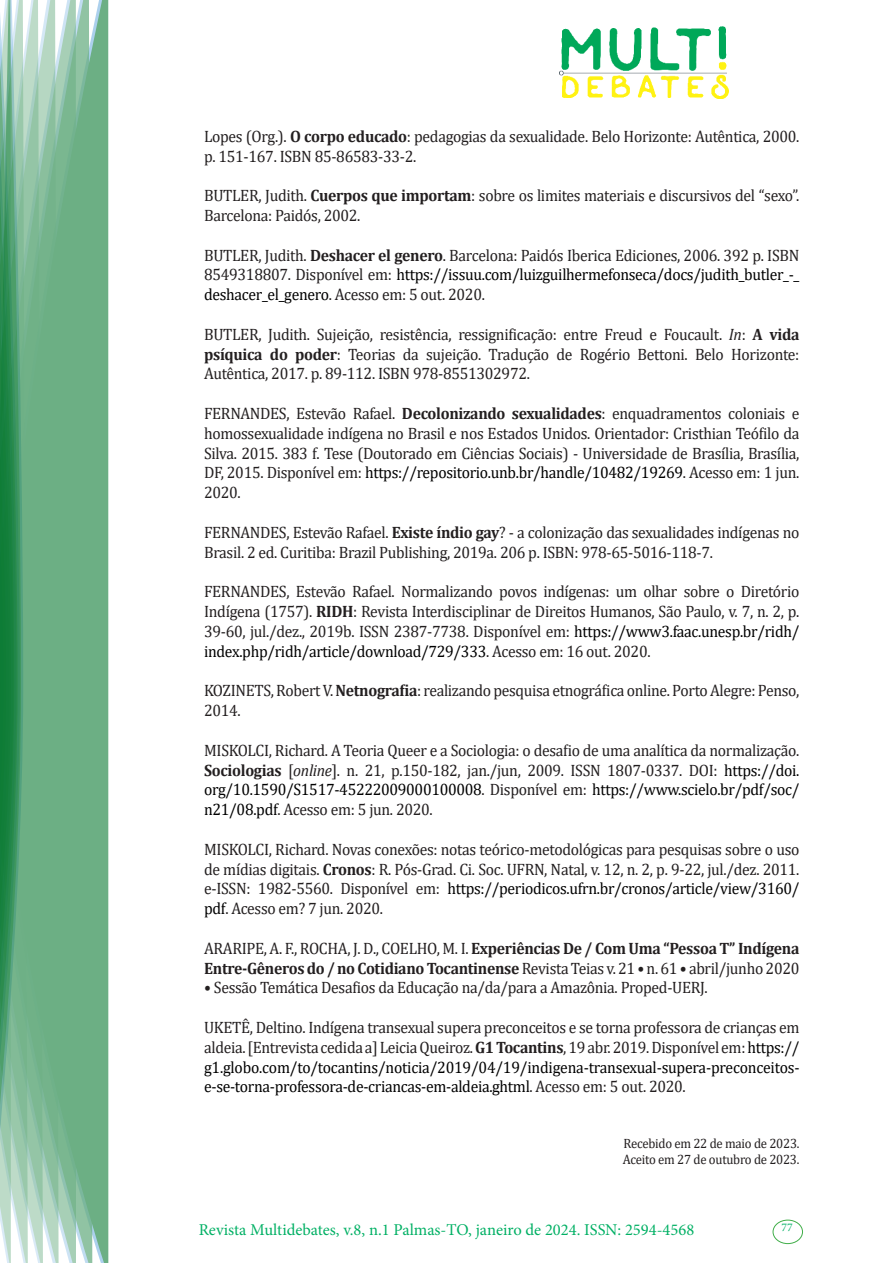
<style>
.page{position:relative;width:893px;height:1263px;background:#fff}
.page>*{position:absolute;margin:0;border:0;box-sizing:border-box;transform-origin:0 0}
.texto{font:16.5px/19.8px "Cambria";letter-spacing:-.02em;color:#231f20;text-align:justify;scale:.95 1}
.texto-2{font:700 16.5px/19.8px "Cambria";letter-spacing:-.02em;color:#231f20;scale:.95 1}
.t1{font:16.5px "Minion Pro";color:#00b064}
.texto-3{font:13.5px "Cambria";letter-spacing:-.02em;color:#231f20;scale:.95 1}
.t2{font:11.7px "Minion Pro";color:#00b064}
.s1{font-weight:700}
.s2{color:#000}
.s3{font-style:italic}
.s4{font-weight:400}
</style>
<div class="page">
<img style="left:559px;top:26px;width:169px;height:72px">
<div style="left:95px;top:0;width:14px;height:1263px;background:#6caf84"></div>
<svg style="left:79px;top:0;width:16px;height:1263px;background:#71b289"></svg>
<svg style="left:62px;top:0;width:17px;height:1263px;background:#75b48c"></svg>
<svg style="left:45px;top:0;width:17px;height:1263px;background:#7cb792"></svg>
<svg style="left:30px;top:0;width:15px;height:1263px;background:#80ba96"></svg>
<svg style="left:0;top:0;width:30px;height:1263px;background:#61a97f"></svg>
<div style="left:772px;top:1219px;width:31px;height:25px;border:1px solid #40ae49;border-radius:50%"></div>
<p class="texto" style="left:204px;top:126px;width:628px">Lopes (Org.). <span class="s1">O corpo educado</span>: pedagogias da sexualidade. Belo Horizonte: Autêntica, 2000. p. 151-167. ISBN 85-86583-33-2.</p>
<p class="texto" style="left:204px;top:186px;width:628px">BUTLER, Judith. <span class="s1">Cuerpos que importam</span>: sobre os limites materiais e discursivos del “sexo”.<br>Barcelona: Paidós, 2002.</p>
<p class="texto" style="left:204px;top:245px;width:628px">BUTLER, Judith. <span class="s1">Deshacer el genero</span>. Barcelona: Paidós Iberica Ediciones, 2006. 392 p. ISBN 8549318807. Disponível em: <span class="s2">https://issuu.com/luizguilhermefonseca/docs/judith_butler_-_ deshacer_el_genero</span>. Acesso em: 5 out. 2020.</p>
<p class="texto" style="left:204px;top:324px;width:628px">BUTLER, Judith. Sujeição, resistência, ressignificação: entre Freud e Foucault. <span class="s3">In</span>: <span class="s1">A vida psíquica do poder</span>: Teorias da sujeição. Tradução de Rogério Bettoni. Belo Horizonte:<br>Autêntica, 2017. p. 89-112. ISBN 978-8551302972.</p>
<p class="texto" style="left:204px;top:403px;width:628px">FERNANDES, Estevão Rafael. <span class="s1">Decolonizando sexualidades</span>: enquadramentos coloniais e homossexualidade indígena no Brasil e nos Estados Unidos. Orientador: Cristhian Teófilo da Silva. 2015. 383 f. Tese (Doutorado em Ciências Sociais) - Universidade de Brasília, Brasília, DF, 2015. Disponível em: <span class="s2">https://repositorio.unb.br/handle/10482/19269</span>. Acesso em: 1 jun.<br>2020.</p>
<p class="texto" style="left:204px;top:522px;width:628px">FERNANDES, Estevão Rafael. <span class="s1">Existe índio gay</span>? - a colonização das sexualidades indígenas no<br>Brasil. 2 ed. Curitiba: Brazil Publishing, 2019a. 206 p. ISBN: 978-65-5016-118-7.</p>
<p class="texto" style="left:204px;top:582px;width:628px">FERNANDES, Estevão Rafael. Normalizando povos indígenas: um olhar sobre o Diretório Indígena (1757). <span class="s1">RIDH</span>: Revista Interdisciplinar de Direitos Humanos, São Paulo, v. 7, n. 2, p.<br>39-60, jul./dez., 2019b. ISSN 2387-7738. Disponível em: <span class="s2">https://www3.faac.unesp.br/ridh/ index.php/ridh/article/download/729/333</span>. Acesso em: 16 out. 2020.</p>
<p class="texto" style="left:204px;top:681px;width:628px">KOZINETS, Robert V. <span class="s1">Netnografia</span>: realizando pesquisa etnográfica online. Porto Alegre: Penso,<br>2014.</p>
<p class="texto" style="left:204px;top:740px;width:628px">MISKOLCI, Richard. A Teoria Queer e a Sociologia: o desafio de uma analítica da normalização.<br><span class="s1">Sociologias</span> [<span class="s3">online</span>]. n. 21, p.150-182, jan./jun, 2009. ISSN 1807-0337. DOI: <span class="s2">https://doi. org/10.1590/S1517-45222009000100008</span>. Disponível em: <span class="s2">https://www.scielo.br/pdf/soc/ n21/08.pdf</span>. Acesso em: 5 jun. 2020.</p>
<p class="texto" style="left:204px;top:839px;width:628px">MISKOLCI, Richard. Novas conexões: notas teórico-metodológicas para pesquisas sobre o uso de mídias digitais. <span class="s1">Cronos</span>: R. Pós-Grad. Ci. Soc. UFRN, Natal, v. 12, n. 2, p. 9-22, jul./dez. 2011. e-ISSN: 1982-5560. Disponível em: <span class="s2">https://periodicos.ufrn.br/cronos/article/view/3160/ pdf</span>. Acesso em? 7 jun. 2020.</p>
<p class="texto-2" style="left:204px;top:938px;width:628px"><span class="s4">ARARIPE, A. F., ROCHA, J. D., COELHO, M. I.</span> Experiências De / Com Uma “Pessoa T” Indígena<br>Entre-Gêneros do / no Cotidiano Tocantinense <span class="s4">Revista Teias v. 21 • n. 61 • abril/junho 2020</span></p>
<p class="texto" style="left:204px;top:978px;width:532px">• Sessão Temática Desafios da Educação na/da/para a Amazônia. Proped-UERJ.</p>
<p class="texto" style="left:204px;top:1017px;width:628px">UKETÊ, Deltino. Indígena transexual supera preconceitos e se torna professora de crianças em aldeia. [Entrevista cedida a] Leicia Queiroz. <span class="s1">G1 Tocantins</span>, 19 abr. 2019. Disponível em: <span class="s2">https:// g1.globo.com/to/tocantins/noticia/2019/04/19/indigena-transexual-supera-preconceitos&shy;e-se-torna-professora-de-criancas-em-aldeia.ghtml</span>. Acesso em: 5 out. 2020.</p>
<p class="texto-3" style="left:624px;top:1135px;width:187px">Recebido em 22 de maio de 2023.</p>
<p class="texto-3" style="left:623px;top:1152px;width:187px">Aceito em 27 de outubro de 2023.</p>
<p class="t1" style="left:199px;top:1218px;width:497px">Revista Multidebates, v.8, n.1 Palmas-TO, janeiro de 2024. ISSN: 2594-4568</p>
<p class="t2" style="left:781px;top:1219px;width:13px">77</p>
</div>
